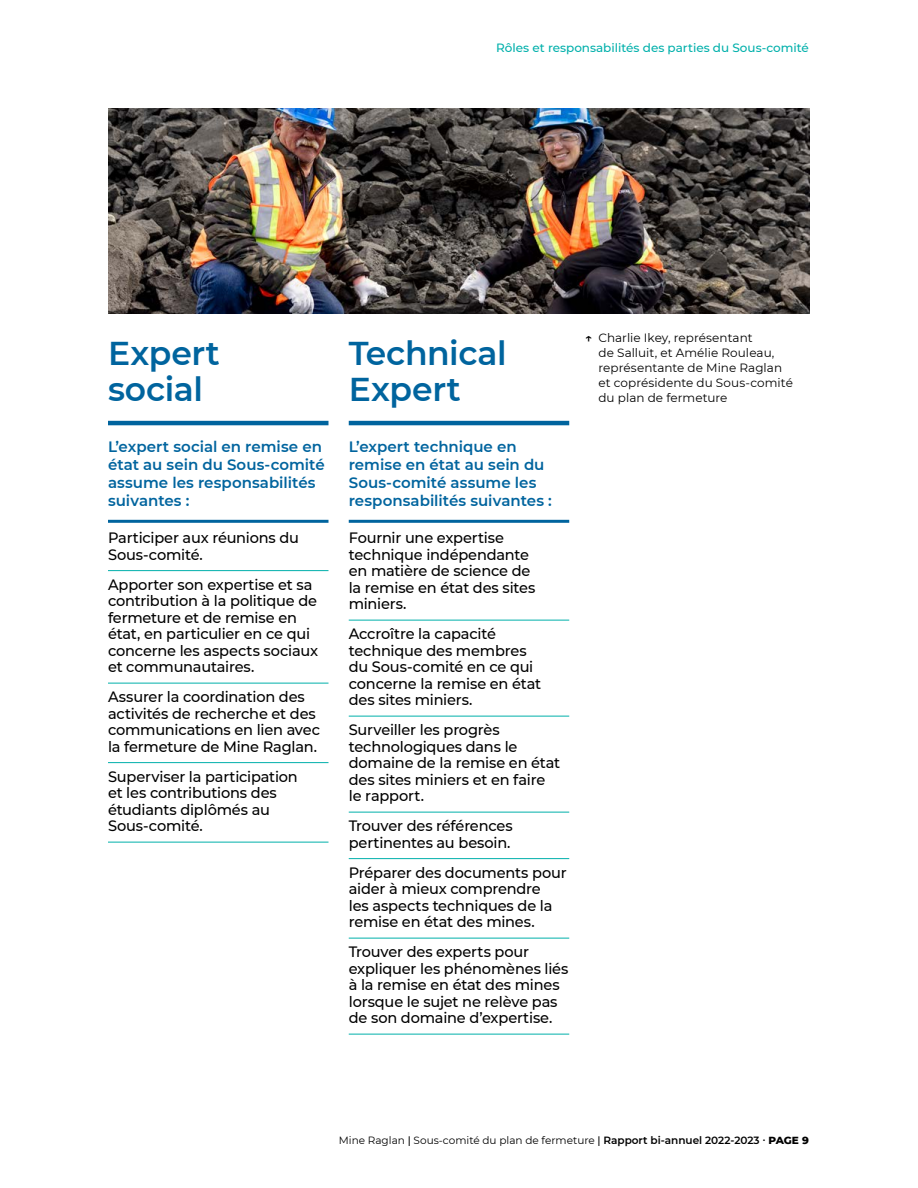
<style>
.page{position:relative;width:918px;height:1188px;background:#fff}
.page>*{position:absolute;margin:0;border:0;box-sizing:border-box;transform-origin:0 0}
.Sous-titre_1_bleu{font:600 33px/35.5px "Montserrat";letter-spacing:-.01em;color:#00649e}
.Bullet-1{font:500 15px/16.5px "Montserrat";letter-spacing:-.015em;color:#000}
.Sous-titre_3_bleu{font:600 15px/18px "Montserrat";color:#00649e}
.t1{font:12px/15px "Montserrat";letter-spacing:.005em;color:#000}
.t2{font:500 12px "Montserrat";color:#00b0ab}
.t3{font:10.5px "Montserrat";color:#000}
.s1{font-weight:600}
.s2{font-weight:500}
.s3{font-weight:800}
</style>
<div class="page">
<hr style="left:108px;top:421px;width:220px;height:4px;background:#00649e">
<hr style="left:108px;top:520px;width:220px;height:3px;background:#00649e">
<hr style="left:108px;top:570px;width:220px;height:1px;background:#00b0ab">
<hr style="left:108px;top:683px;width:220px;height:1px;background:#00b0ab">
<hr style="left:108px;top:762px;width:220px;height:1px;background:#00b0ab">
<hr style="left:108px;top:842px;width:220px;height:1px;background:#00b0ab">
<hr style="left:349px;top:421px;width:220px;height:4px;background:#00649e">
<hr style="left:349px;top:520px;width:220px;height:3px;background:#00649e">
<hr style="left:349px;top:620px;width:220px;height:1px;background:#00b0ab">
<hr style="left:349px;top:716px;width:220px;height:1px;background:#00b0ab">
<hr style="left:349px;top:812px;width:220px;height:1px;background:#00b0ab">
<hr style="left:349px;top:858px;width:220px;height:1px;background:#00b0ab">
<hr style="left:349px;top:938px;width:220px;height:1px;background:#00b0ab">
<hr style="left:349px;top:1034px;width:220px;height:1px;background:#00b0ab">
<img style="left:108px;top:108px;width:701px;height:205px">
<p class="t2" style="left:496px;top:39px;width:314px">Rôles et responsabilités des parties du Sous-comité</p>
<p class="Sous-titre_1_bleu" style="left:108px;top:334px;width:113px">Expert social</p>
<p class="Sous-titre_3_bleu" style="left:108px;top:437px;width:218px">L’expert social en remise en état au sein du Sous-comité assume les responsabilités suivantes :</p>
<p class="Bullet-1" style="left:108px;top:529px;width:193px">Participer aux réunions du<br>Sous-comité.</p>
<p class="Bullet-1" style="left:108px;top:575px;width:212px">Apporter son expertise et sa contribution à la politique de fermeture et de remise en état, en particulier en ce qui concerne les aspects sociaux et communautaires.</p>
<p class="Bullet-1" style="left:108px;top:688px;width:214px">Assurer la coordination des activités de recherche et des communications en lien avec la fermeture de Mine Raglan.</p>
<p class="Bullet-1" style="left:108px;top:767px;width:191px">Superviser la participation et les contributions des étudiants diplômés au<br>Sous-comité.</p>
<p class="Sous-titre_1_bleu" style="left:349px;top:334px;width:159px">Technical<br>Expert</p>
<p class="Sous-titre_3_bleu" style="left:349px;top:437px;width:205px">L’expert technique en remise en état au sein du<br>Sous-comité assume les responsabilités suivantes :</p>
<p class="Bullet-1" style="left:349px;top:529px;width:188px">Fournir une expertise technique indépendante en matière de science de la remise en état des sites miniers.</p>
<p class="Bullet-1" style="left:349px;top:625px;width:194px">Accroître la capacité technique des membres du Sous-comité en ce qui concerne la remise en état des sites miniers.</p>
<p class="Bullet-1" style="left:349px;top:721px;width:213px">Surveiller les progrès technologiques dans le domaine de la remise en état des sites miniers et en faire le rapport.</p>
<p class="Bullet-1" style="left:349px;top:817px;width:166px">Trouver des références pertinentes au besoin.</p>
<p class="Bullet-1" style="left:349px;top:863px;width:219px">Préparer des documents pour aider à mieux comprendre<br>les aspects techniques de la remise en état des mines.</p>
<p class="Bullet-1" style="left:349px;top:943px;width:221px">Trouver des experts pour expliquer les phénomènes liés à la remise en état des mines lorsque le sujet ne relève pas de son domaine d’expertise.</p>
<p class="t1" style="left:598px;top:330px;width:196px;text-indent:-14px"><span class="s1">↑</span> Charlie Ikey, représentant<br>de Salluit, et Amélie Rouleau, représentante de Mine Raglan et coprésidente du Sous-comité du plan de fermeture</p>
<p class="t3" style="left:339px;top:1133px;width:472px">Mine Raglan <span class="s2">|</span> Sous-comité du plan de fermeture <span class="s2">|</span> <span class="s1">Rapport bi-annuel 2022-2023</span> • <span class="s3">PAGE 9</span></p>
</div>
